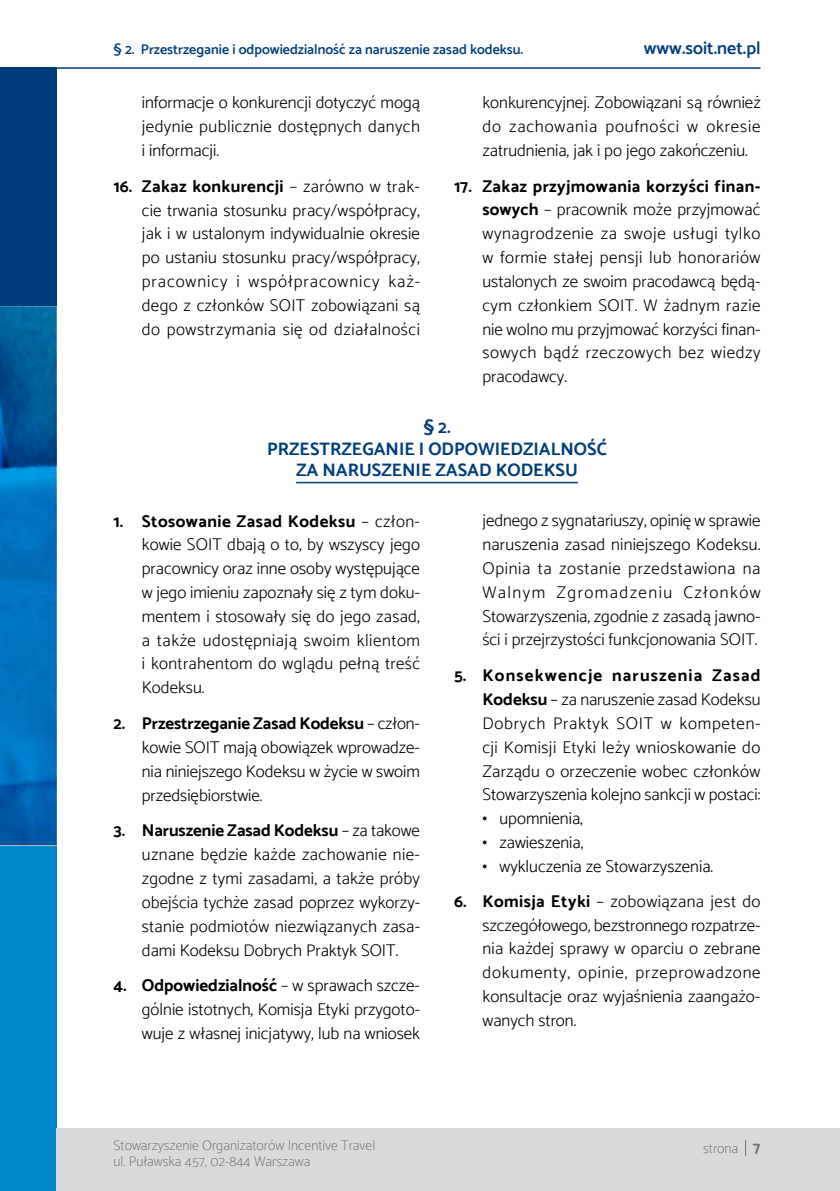
<style>
.page{position:relative;width:840px;height:1191px;background:#fff}
.page>*{position:absolute;margin:0;border:0;box-sizing:border-box;transform-origin:0 0}
.t1{font:700 18px/21.6px "Catamaran";color:#003d7c;text-align:center}
.t2{font:600 18px "Catamaran";color:#003d7c}
.t3{font:300 17px/23.8px "Catamaran";color:#000;text-align:justify}
.t4{font:100 14px/16.8px "Catamaran";color:#706f6f}
.t5{font:600 14px "Catamaran";color:#003d7c}
.s1{font-weight:700}
.s2{font-weight:700;font-size:16px}
</style>
<div class="page">
<hr style="left:0;top:67px;width:760px;height:2px;background:#003d7c">
<div style="left:0;top:67px;width:57px;height:255px;background:#003d7c"></div>
<div style="left:0;top:831px;width:57px;height:360px;background:#0087cc"></div>
<div style="left:57px;top:1128px;width:782px;height:63px;background:#dadada"></div>
<svg style="left:0;top:306px;width:57px;height:539px;background:#0069b1"></svg>
<hr style="left:296px;top:482px;width:281px;height:1px;background:#003d7c">
<p class="t5" style="left:113px;top:41px;width:411px">§ 2. Przestrzeganie i odpowiedzialność za naruszenie zasad kodeksu.</p>
<p class="t2" style="left:643px;top:41px;width:118px">www.soit.net.pl</p>
<p class="t3" style="left:142px;top:90px;width:279px">informacje o konkurencji dotyczyć mogą jedynie publicznie dostępnych danych i informacji.</p>
<p class="t3" style="left:142px;top:174px;width:279px;text-indent:-28px"><span class="s1">16. Zakaz konkurencji</span> – zarówno w trak&shy;cie trwania stosunku pracy/współpracy, jak i w ustalonym indywidualnie okresie po ustaniu stosunku pracy/współpracy, pracownicy i współpracownicy każ&shy;dego z członków SOIT zobowiązani są do powstrzymania się od działalności</p>
<p class="t3" style="left:482px;top:90px;width:280px">konkurencyjnej. Zobowiązani są również do zachowania poufności w okresie zatrudnienia, jak i po jego zakończeniu.</p>
<p class="t3" style="left:482px;top:174px;width:279px;text-indent:-28px"><span class="s1">17. Zakaz przyjmowania korzyści finan&shy;sowych</span> – pracownik może przyjmować wynagrodzenie za swoje usługi tylko w formie stałej pensji lub honorariów ustalonych ze swoim pracodawcą będą&shy;cym członkiem SOIT. W żadnym razie nie wolno mu przyjmować korzyści finan&shy;sowych bądź rzeczowych bez wiedzy pracodawcy.</p>
<p class="t1" style="left:267px;top:416px;width:341px">§ 2.<br>PRZESTRZEGANIE I ODPOWIEDZIALNOŚĆ<br>ZA NARUSZENIE ZASAD KODEKSU</p>
<p class="t3" style="left:142px;top:509px;width:279px;text-indent:-28px"><span class="s1">1. Stosowanie Zasad Kodeksu</span> – człon&shy;kowie SOIT dbają o to, by wszyscy jego pracownicy oraz inne osoby występujące w jego imieniu zapoznały się z tym doku&shy;mentem i stosowały się do jego zasad, a także udostępniają swoim klientom i kontrahentom do wglądu pełną treść Kodeksu.</p>
<p class="t3" style="left:142px;top:711px;width:279px;text-indent:-28px"><span class="s1">2. Przestrzeganie Zasad Kodeksu</span> – człon&shy;kowie SOIT mają obowiązek wprowadze&shy;nia niniejszego Kodeksu w życie w swoim przedsiębiorstwie.</p>
<p class="t3" style="left:142px;top:818px;width:279px;text-indent:-28px"><span class="s1">3. Naruszenie Zasad Kodeksu</span> – za takowe uznane będzie każde zachowanie nie&shy;zgodne z tymi zasadami, a także próby obejścia tychże zasad poprzez wykorzy&shy;stanie podmiotów niezwiązanych zasa&shy;dami Kodeksu Dobrych Praktyk SOIT.</p>
<p class="t3" style="left:142px;top:973px;width:279px;text-indent:-28px"><span class="s1">4. Odpowiedzialność</span> – w sprawach szcze&shy;gólnie istotnych, Komisja Etyki przygoto&shy;wuje z własnej inicjatywy, lub na wniosek</p>
<p class="t3" style="left:482px;top:508px;width:279px">jednego z sygnatariuszy, opinię w sprawie naruszenia zasad niniejszego Kodeksu.<br>Opinia ta zostanie przedstawiona na Walnym Zgromadzeniu Członków Stowarzyszenia, zgodnie z zasadą jawno&shy;ści i przejrzystości funkcjonowania SOIT.</p>
<p class="t3" style="left:482px;top:663px;width:279px;text-indent:-28px"><span class="s1">5. Konsekwencje naruszenia Zasad Kodeksu</span> – za naruszenie zasad Kodeksu Dobrych Praktyk SOIT w kompeten&shy;cji Komisji Etyki leży wnioskowanie do Zarządu o orzeczenie wobec członków Stowarzyszenia kolejno sankcji w postaci:</p>
<p class="t3" style="left:482px;top:806px;width:102px"><span class="s1">•</span> upomnienia,</p>
<p class="t3" style="left:482px;top:830px;width:102px"><span class="s1">•</span> zawieszenia,</p>
<p class="t3" style="left:482px;top:854px;width:232px"><span class="s1">•</span> wykluczenia ze Stowarzyszenia.</p>
<p class="t3" style="left:482px;top:889px;width:279px;text-indent:-28px"><span class="s1">6. Komisja Etyki</span> – zobowiązana jest do szczegółowego, bezstronnego rozpatrze&shy;nia każdej sprawy w oparciu o zebrane dokumenty, opinie, przeprowadzone konsultacje oraz wyjaśnienia zaangażo&shy;wanych stron.</p>
<p class="t4" style="left:113px;top:1137px;width:263px">Stowarzyszenie Organizatorów Incentive Travel ul. Puławska 457, 02-844 Warszawa</p>
<p class="t4" style="left:702px;top:1141px;width:59px">strona <span class="s2">7</span></p>
</div>
